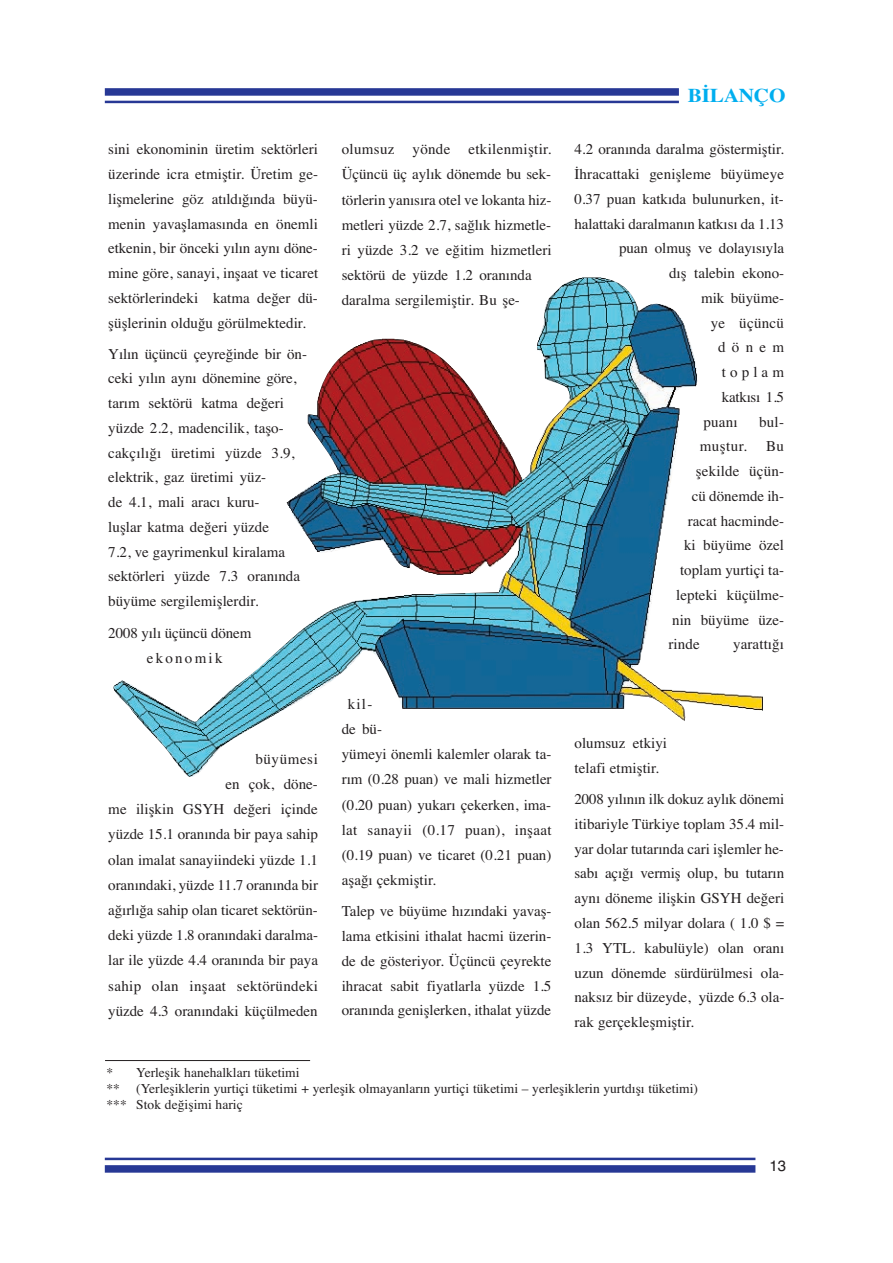
<style>
.page{position:relative;width:893px;height:1263px;background:#fff}
.page>*{position:absolute;margin:0;border:0;box-sizing:border-box;transform-origin:0 0}
.t1{font:700 19.5px "Times TU";letter-spacing:-.01em;color:#00aeef;scale:1.09 1}
.t2{font:15px/24.8px "Times TU";color:#231f20}
.t3{font:15px "Times TU";letter-spacing:.02em;color:#231f20}
.t4{font:15px "Helvetica TU";color:#231f20}
.t5{font:13.5px/16.2px "Times TU";color:#231f20}
</style>
<div class="page">
<hr style="left:105px;top:1158px;width:650px;height:2px;background:#273895">
<div style="left:105px;top:1165px;width:650px;height:8px;background:#273895"></div>
<div style="left:105px;top:88px;width:574px;height:8px;background:#273895"></div>
<hr style="left:105px;top:101px;width:574px;height:2px;background:#273895">
<hr style="left:105px;top:1060px;width:205px;height:1px;background:#231f20">
<img style="left:114px;top:277px;width:649px;height:500px">
<p class="t2" style="left:108px;top:137px;width:211px;text-align:justify">sini ekonominin üretim sektörleri üzerinde icra etmiştir. Üretim ge&shy;lişmelerine göz atıldığında büyü&shy;menin yavaşlamasında en önemli etkenin, bir önceki yılın aynı döne&shy;mine göre, sanayi, inşaat ve ticaret sektörlerindeki katma değer dü&shy;şüşlerinin olduğu görülmektedir.</p>
<p class="t2" style="left:108px;top:341px;width:200px">Yılın üçüncü çeyreğinde bir ön&shy;ceki yılın aynı dönemine göre, tarım sektörü katma değeri yüzde 2.2, madencilik, taşo&shy;cakçılığı üretimi yüzde 3.9, elektrik, gaz üretimi yüz-<br>de 4.1, mali aracı kuru-<br>luşlar katma değeri yüzde<br>7.2, ve gayrimenkul kiralama sektörleri yüzde 7.3 oranında büyüme sergilemişlerdir.</p>
<p class="t2" style="left:147px;top:620px;width:106px;line-height:25.2px;text-indent:-39px">2008 yılı üçüncü dönem ekonomik</p>
<p class="t2" style="left:342px;top:136px;width:211px;line-height:25.2px">olumsuz yönde etkilenmiştir.<br>Üçüncü üç aylık dönemde bu sek&shy;törlerin yanısıra otel ve lokanta hiz&shy;metleri yüzde 2.7, sağlık hizmetle&shy;ri yüzde 3.2 ve eğitim hizmetleri sektörü de yüzde 1.2 oranında daralma sergilemiştir. Bu şe-</p>
<h1 class="t1" style="left:688px;top:83px;width:91px">BİLANÇO</h1>
<p class="t2" style="left:574px;top:137px;width:211px">4.2 oranında daralma göstermiştir.</p>
<p class="t2" style="left:574px;top:161px;width:211px">İhracattaki genişleme büyümeye</p>
<p class="t2" style="left:574px;top:186px;width:211px">0.37 puan katkıda bulunurken, it-</p>
<p class="t2" style="left:574px;top:211px;width:211px">halattaki daralmanın katkısı da 1.13</p>
<p class="t2" style="left:619px;top:236px;width:167px">puan olmuş ve dolayısıyla</p>
<p class="t2" style="left:669px;top:260px;width:117px">dış talebin ekono-</p>
<p class="t2" style="left:701px;top:285px;width:85px">mik büyüme-</p>
<p class="t3" style="left:711px;top:314px;width:75px">ye üçüncü</p>
<p class="t2" style="left:718px;top:335px;width:67px">dönem</p>
<p class="t2" style="left:722px;top:359px;width:64px">toplam</p>
<p class="t2" style="left:722px;top:384px;width:64px">katkısı 1.5</p>
<p class="t2" style="left:704px;top:409px;width:35px">puanı</p>
<p class="t2" style="left:759px;top:409px;width:26px">bul-</p>
<p class="t2" style="left:700px;top:434px;width:49px">muştur.</p>
<p class="t2" style="left:766px;top:434px;width:19px">Bu</p>
<p class="t2" style="left:696px;top:458px;width:90px">şekilde üçün-</p>
<p class="t2" style="left:692px;top:483px;width:94px">cü dönemde ih-</p>
<p class="t2" style="left:688px;top:508px;width:98px">racat hacminde-</p>
<p class="t2" style="left:684px;top:533px;width:101px">ki büyüme özel</p>
<p class="t2" style="left:680px;top:557px;width:105px">toplam yurtiçi ta-</p>
<p class="t2" style="left:676px;top:582px;width:109px">lepteki küçülme-</p>
<p class="t2" style="left:672px;top:607px;width:113px">nin büyüme üze-</p>
<p class="t2" style="left:668px;top:632px;width:33px">rinde</p>
<p class="t2" style="left:733px;top:632px;width:52px">yarattığı</p>
<p class="t2" style="left:342px;top:691px;width:211px;line-height:25.2px;text-indent:6px">kil-<br>de bü-<br>yümeyi önemli kalemler olarak ta&shy;rım (0.28 puan) ve mali hizmetler (0.20 puan) yukarı çekerken, ima&shy;lat sanayii (0.17 puan), inşaat (0.19 puan) ve ticaret (0.21 puan) aşağı çekmiştir.</p>
<p class="t2" style="left:342px;top:899px;width:211px;text-align:justify">Talep ve büyüme hızındaki yavaş&shy;lama etkisini ithalat hacmi üzerin&shy;de de gösteriyor. Üçüncü çeyrekte ihracat sabit fiyatlarla yüzde 1.5 oranında genişlerken, ithalat yüzde</p>
<p class="t2" style="left:574px;top:731px;width:94px">olumsuz etkiyi telafi etmiştir.</p>
<p class="t2" style="left:574px;top:787px;width:211px;text-align:justify">2008 yılının ilk dokuz aylık dönemi itibariyle Türkiye toplam 35.4 mil&shy;yar dolar tutarında cari işlemler he&shy;sabı açığı vermiş olup, bu tutarın aynı döneme ilişkin GSYH değeri olan 562.5 milyar dolara ( 1.0 $ = 1.3 YTL. kabulüyle) olan oranı uzun dönemde sürdürülmesi ola&shy;naksız bir düzeyde, yüzde 6.3 ola&shy;rak gerçekleşmiştir.</p>
<p class="t5" style="left:107px;top:1064px;width:593px">* Yerleşik hanehalkları tüketimi<br>** (Yerleşiklerin yurtiçi tüketimi + yerleşik olmayanların yurtiçi tüketimi – yerleşiklerin yurtdışı tüketimi) *** Stok değişimi hariç</p>
<p class="t2" style="left:108px;top:746px;width:211px;line-height:25.2px;text-align:right">büyümesi<br>en çok, döne-<br>me ilişkin GSYH değeri içinde yüzde 15.1 oranında bir paya sahip olan imalat sanayiindeki yüzde 1.1 oranındaki, yüzde 11.7 oranında bir ağırlığa sahip olan ticaret sektörün&shy;deki yüzde 1.8 oranındaki daralma&shy;lar ile yüzde 4.4 oranında bir paya sahip olan inşaat sektöründeki yüzde 4.3 oranındaki küçülmeden</p>
<p class="t4" style="left:770px;top:1157px;width:18px">13</p>
</div>
